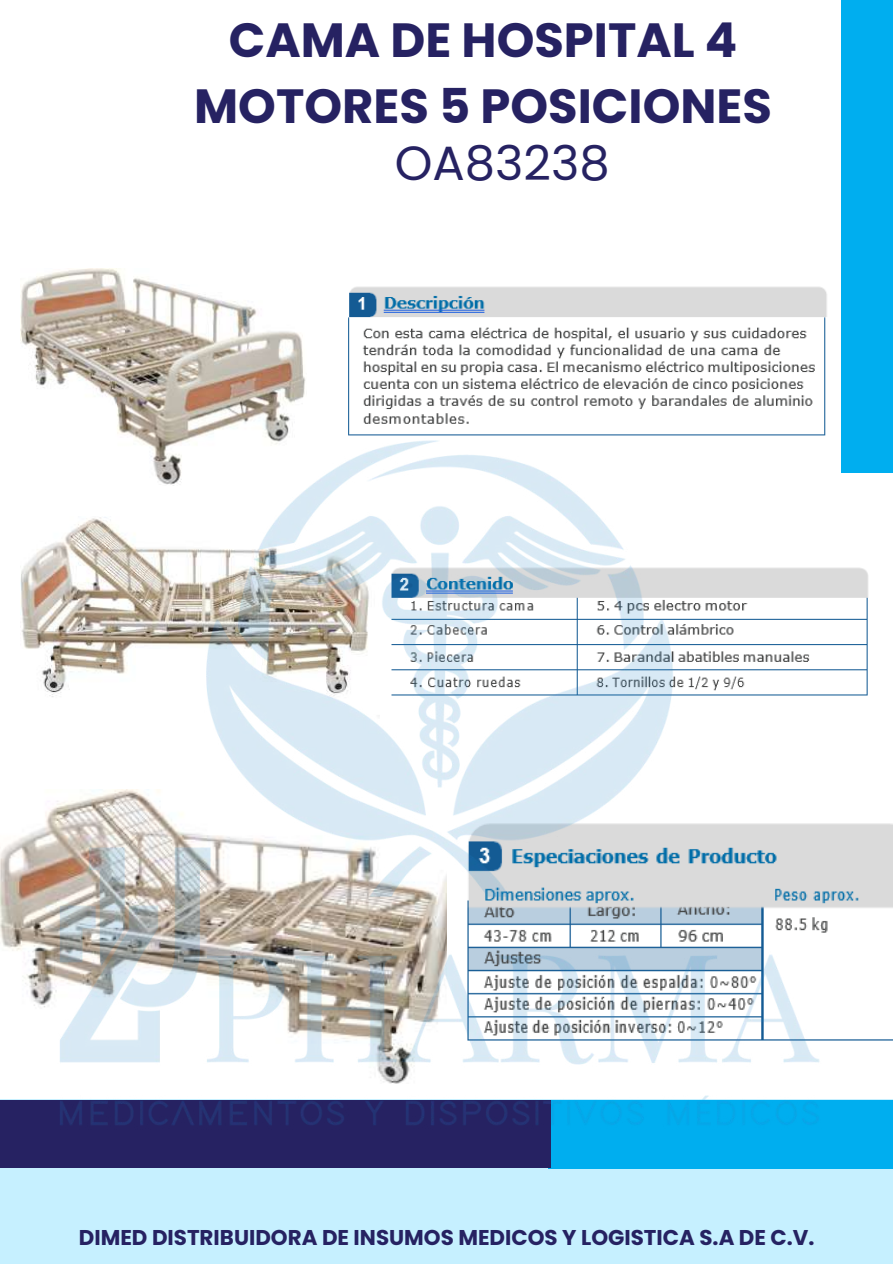
<style>
.page{position:relative;width:893px;height:1264px;background:#fff}
.page>*{position:absolute;margin:0;border:0;box-sizing:border-box;transform-origin:0 0}
.t1{font:700 48px/66.3px "Poppins";color:#262262;text-align:center}
.t2{font:48px "Poppins";color:#262262}
.t3{font:700 21.45px "Poppins";color:#262262}
</style>
<div class="page">
<div style="left:840px;top:0;width:52px;height:473px;background:#00aeef"></div>
<img style="left:0;top:164px;width:892px;height:1099px">
<h1 class="t1" style="left:194px;top:7px;width:579px">CAMA DE HOSPITAL 4<br>MOTORES 5 POSICIONES</h1>
<h1 class="t2" style="left:395px;top:130px;width:216px">OA83238</h1>
<p class="t3" style="left:79px;top:1222px;width:737px">DIMED DISTRIBUIDORA DE INSUMOS MEDICOS Y LOGISTICA S.A DE C.V.</p>
</div>
